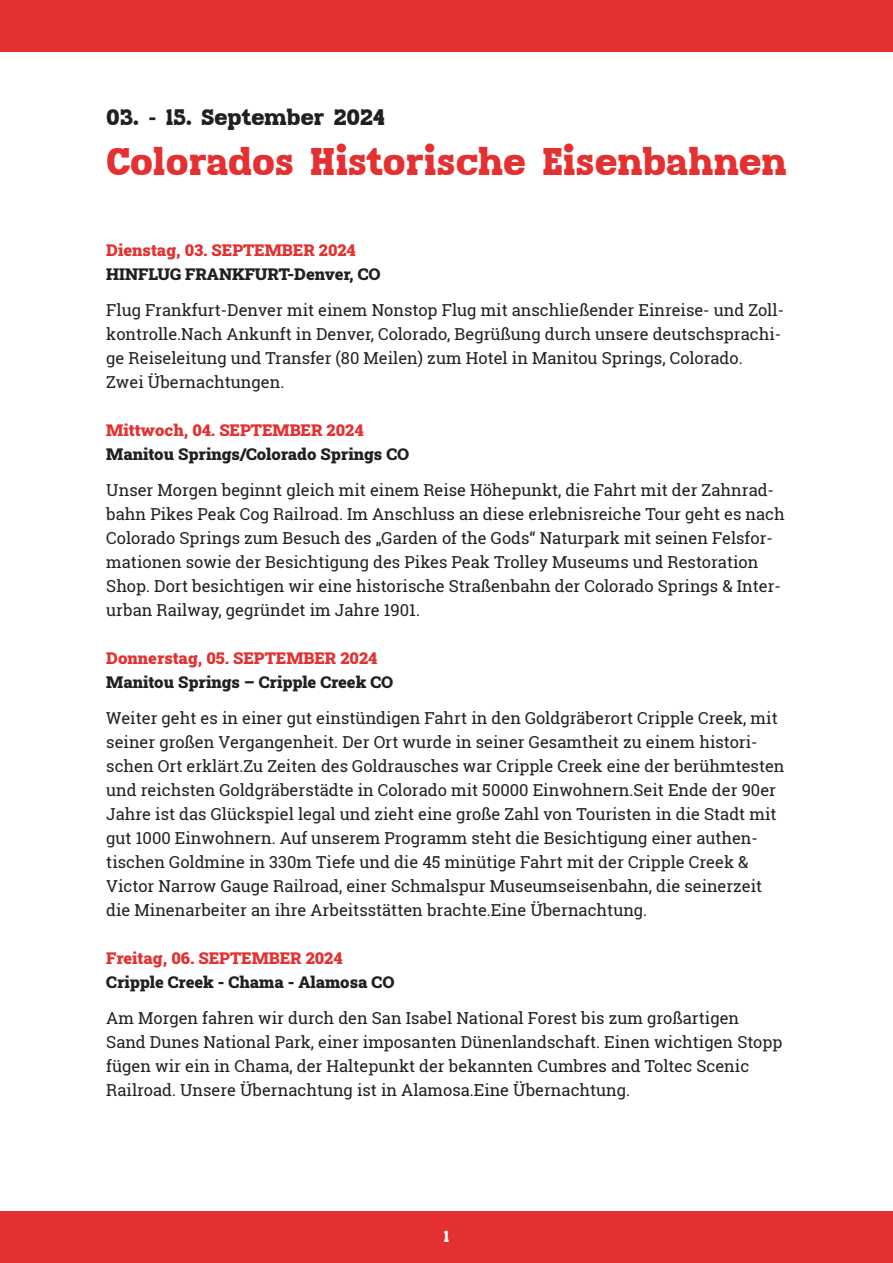
<style>
.page{position:relative;width:893px;height:1263px;background:#fff}
.page>*{position:absolute;margin:0;border:0;box-sizing:border-box;transform-origin:0 0}
.t1{font:36px "Faltige";letter-spacing:-.01em;color:#e43030}
.t2{font:21px "Faltige";color:#231f20}
.t3{font:16.5px/24px "Roboto Slab";color:#231f20}
.t4{font:900 16.5px "Roboto Slab";color:#231f20}
.t5{font:900 16.5px "Roboto Slab";color:#e43030}
.t6{font:15px "Faltige";color:#fff}
</style>
<div class="page">
<div style="left:0;top:1211px;width:893px;height:52px;background:#e43030"></div>
<div style="left:0;top:0;width:893px;height:51px;background:#e43030"></div>
<p class="t2" style="left:106px;top:102px;width:280px">03. - 15. September 2024</p>
<p class="t1" style="left:106px;top:136px;width:682px">Colorados Historische Eisenbahnen</p>
<p class="t5" style="left:106px;top:239px;width:251px">Dienstag, 03. SEPTEMBER 2024</p>
<p class="t4" style="left:106px;top:263px;width:276px">HINFLUG FRANKFURT-Denver, CO</p>
<p class="t3" style="left:106px;top:298px;width:679px">Flug Frankfurt-Denver mit einem Nonstop Flug mit anschließender Einreise- und Zoll&shy;kontrolle.Nach Ankunft in Denver, Colorado, Begrüßung durch unsere deutschsprachi&shy;ge Reiseleitung und Transfer (80 Meilen) zum Hotel in Manitou Springs, Colorado.<br>Zwei Übernachtungen.</p>
<p class="t5" style="left:106px;top:419px;width:259px">Mittwoch, 04. SEPTEMBER 2024</p>
<p class="t4" style="left:106px;top:443px;width:304px">Manitou Springs/Colorado Springs CO</p>
<p class="t3" style="left:106px;top:478px;width:680px">Unser Morgen beginnt gleich mit einem Reise Höhepunkt, die Fahrt mit der Zahnrad&shy;bahn Pikes Peak Cog Railroad. Im Anschluss an diese erlebnisreiche Tour geht es nach Colorado Springs zum Besuch des „Garden of the Gods“ Naturpark mit seinen Felsfor&shy;mationen sowie der Besichtigung des Pikes Peak Trolley Museums und Restoration Shop. Dort besichtigen wir eine historische Straßenbahn der Colorado Springs &amp; Inter&shy;urban Railway, gegründet im Jahre 1901.</p>
<p class="t5" style="left:106px;top:647px;width:273px">Donnerstag, 05. SEPTEMBER 2024</p>
<p class="t4" style="left:106px;top:671px;width:289px">Manitou Springs – Cripple Creek CO</p>
<p class="t3" style="left:106px;top:706px;width:680px">Weiter geht es in einer gut einstündigen Fahrt in den Goldgräberort Cripple Creek, mit seiner großen Vergangenheit. Der Ort wurde in seiner Gesamtheit zu einem histori&shy;schen Ort erklärt.Zu Zeiten des Goldrausches war Cripple Creek eine der berühmtesten und reichsten Goldgräberstädte in Colorado mit 50000 Einwohnern.Seit Ende der 90er Jahre ist das Glückspiel legal und zieht eine große Zahl von Touristen in die Stadt mit gut 1000 Einwohnern. Auf unserem Programm steht die Besichtigung einer authen&shy;tischen Goldmine in 330m Tiefe und die 45 minütige Fahrt mit der Cripple Creek &amp; Victor Narrow Gauge Railroad, einer Schmalspur Museumseisenbahn, die seinerzeit die Minenarbeiter an ihre Arbeitsstätten brachte.Eine Übernachtung.</p>
<p class="t5" style="left:106px;top:947px;width:238px">Freitag, 06. SEPTEMBER 2024</p>
<p class="t4" style="left:106px;top:971px;width:290px">Cripple Creek - Chama - Alamosa CO</p>
<p class="t3" style="left:106px;top:1006px;width:678px">Am Morgen fahren wir durch den San Isabel National Forest bis zum großartigen Sand Dunes National Park, einer imposanten Dünenlandschaft. Einen wichtigen Stopp fügen wir ein in Chama, der Haltepunkt der bekannten Cumbres and Toltec Scenic Railroad. Unsere Übernachtung ist in Alamosa.Eine Übernachtung.</p>
<p class="t6" style="left:444px;top:1226px;width:7px">1</p>
</div>
